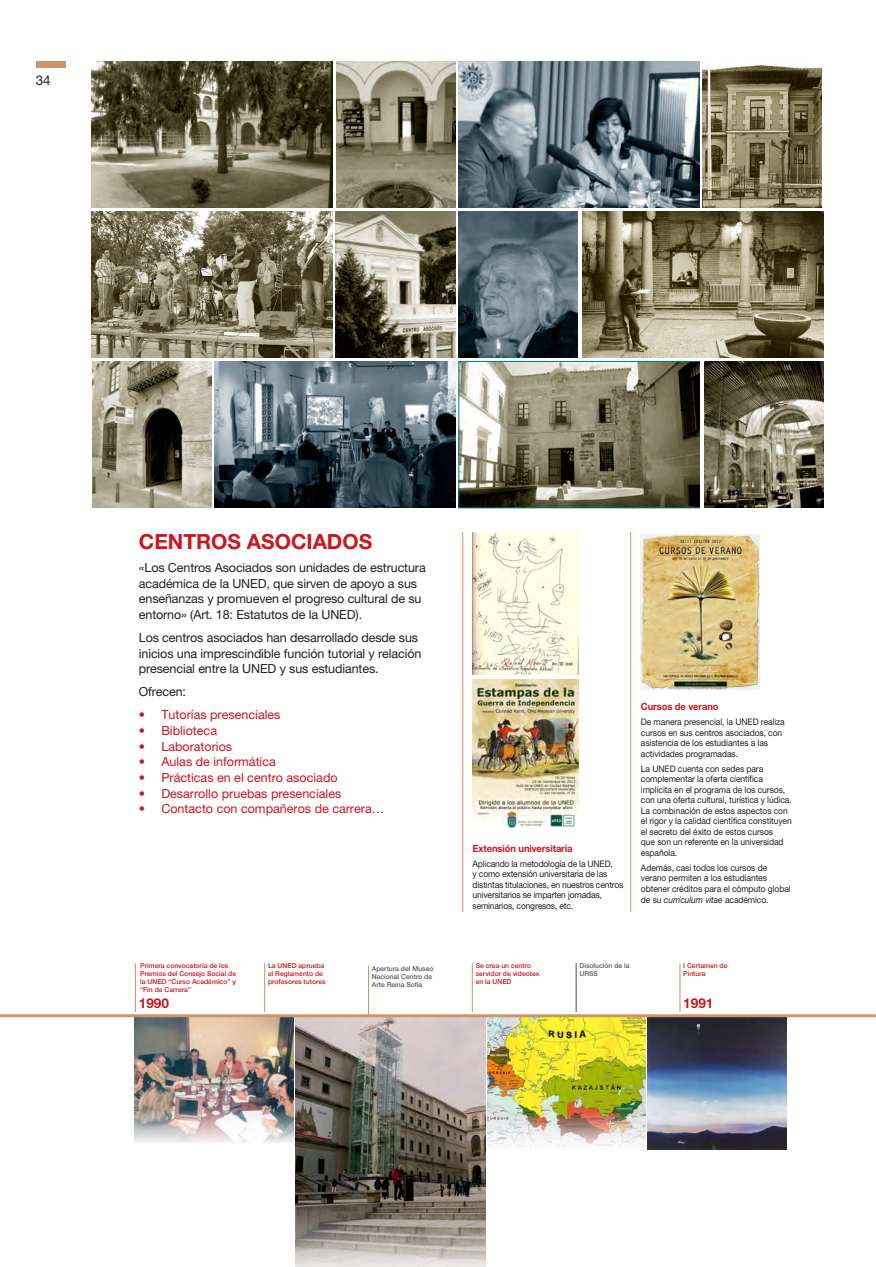
<style>
.page{position:relative;width:876px;height:1267px;background:#fff}
.page>*{position:absolute;margin:0;border:0;box-sizing:border-box;transform-origin:0 0}
.t1{font:700 20.85px "Helvetica Neue";color:#cd151d}
.t2{font:700 13.5px "Helvetica Neue";color:#cd151d}
.t3{font:13.5px "Helvetica Neue";color:#231f20}
.t4{font:12.6px/15.6px "Helvetica Neue";letter-spacing:-.01em;color:#231f20}
.t5{font:12.6px "Helvetica Neue";color:#cd151d}
.t6{font:700 9.9px "Helvetica Neue";letter-spacing:-.01em;color:#cd151d;scale:.95 1}
.t7{font:9px/10.5px "Helvetica Neue";letter-spacing:-.01em;color:#231f20;scale:.95 1}
.t8{font:500 6.75px/7.8px "Helvetica Neue";color:#cd151d}
.t9{font:500 6.75px/7.8px "Helvetica Neue";color:#57585a}
.s1{font-style:italic}
</style>
<div class="page">
<div style="left:36px;top:61px;width:30px;height:7px;background:#ce946d"></div>
<hr style="left:135px;top:963px;width:1px;height:48px;background:#ce946d">
<hr style="left:264px;top:963px;width:1px;height:49px;background:#ce946d">
<hr style="left:462px;top:532px;width:1px;height:380px;background:#ce946d">
<hr style="left:630px;top:532px;width:1px;height:380px;background:#ce946d">
<img style="left:91px;top:211px;width:241px;height:147px">
<img style="left:91px;top:61px;width:241px;height:147px">
<img style="left:458px;top:61px;width:241px;height:147px">
<img style="left:702px;top:64px;width:119px;height:144px">
<img style="left:458px;top:211px;width:119px;height:147px">
<img style="left:215px;top:361px;width:240px;height:147px">
<img style="left:93px;top:361px;width:118px;height:147px">
<img style="left:335px;top:211px;width:120px;height:147px">
<img style="left:582px;top:211px;width:240px;height:147px">
<img style="left:336px;top:61px;width:119px;height:147px">
<img style="left:704px;top:361px;width:118px;height:147px">
<img style="left:460px;top:363px;width:237px;height:143px">
<div style="left:458px;top:361px;width:241px;height:147px;border:1px solid #017893"></div>
<img style="left:472px;top:532px;width:106px;height:142px">
<img style="left:472px;top:679px;width:106px;height:148px">
<img style="left:640px;top:534px;width:119px;height:155px">
<img style="left:295px;top:1017px;width:190px;height:249px">
<img style="left:135px;top:1017px;width:158px;height:126px">
<img style="left:487px;top:1017px;width:158px;height:131px">
<hr style="left:471px;top:963px;width:1px;height:48px;background:#ce946d">
<hr style="left:368px;top:965px;width:1px;height:49px;background:#ce946d">
<hr style="left:575px;top:963px;width:1px;height:48px;background:#57585a">
<img style="left:647px;top:1017px;width:139px;height:132px">
<hr style="left:679px;top:963px;width:1px;height:48px;background:#ce946d">
<hr style="left:0;top:1014px;width:873px;height:3px;background:#ce946d">
<h2 class="t3" style="left:36px;top:72px;width:17px">34</h2>
<p class="t1" style="left:139px;top:528px;width:235px">CENTROS ASOCIADOS</p>
<p class="t4" style="left:139px;top:559px;width:288px">«Los Centros Asociados son unidades de estructura académica de la UNED, que sirven de apoyo a sus enseñanzas y promueven el progreso cultural de su entorno» (Art. 18: Estatutos de la UNED).</p>
<p class="t4" style="left:139px;top:629px;width:284px">Los centros asociados han desarrollado desde sus inicios una imprescindible función tutorial y relación presencial entre la UNED y sus estudiantes.</p>
<p class="t4" style="left:139px;top:684px;width:49px">Ofrecen:</p>
<p class="t5" style="left:139px;top:707px;width:143px">• Tutorías presenciales</p>
<p class="t5" style="left:139px;top:723px;width:80px">• Biblioteca</p>
<p class="t5" style="left:139px;top:738px;width:95px">• Laboratorios</p>
<p class="t5" style="left:139px;top:754px;width:138px">• Aulas de informática</p>
<p class="t5" style="left:139px;top:770px;width:200px">• Prácticas en el centro asociado</p>
<p class="t5" style="left:139px;top:785px;width:204px">• Desarrollo pruebas presenciales</p>
<p class="t5" style="left:139px;top:801px;width:247px">• Contacto con compañeros de carrera…</p>
<p class="t6" style="left:472px;top:841px;width:107px">Extensión universitaria</p>
<p class="t7" style="left:472px;top:858px;width:160px">Aplicando la metodología de la UNED,<br>y como extensión universitaria de las distintas titulaciones, en nuestros centros universitarios se imparten jornadas, seminarios, congresos, etc.</p>
<p class="t6" style="left:640px;top:700px;width:83px">Cursos de verano</p>
<p class="t7" style="left:640px;top:716px;width:153px">De manera presencial, la UNED realiza cursos en sus centros asociados, con asistencia de los estudiantes a las actividades programadas.</p>
<p class="t7" style="left:640px;top:763px;width:160px">La UNED cuenta con sedes para complementar la oferta científica implícita en el programa de los cursos, con una oferta cultural, turística y lúdica.<br>La combinación de estos aspectos con el rigor y la calidad científica constituyen el secreto del éxito de estos cursos<br>que son un referente en la universidad española.</p>
<p class="t7" style="left:640px;top:862px;width:159px">Además, casi todos los cursos de verano permiten a los estudiantes obtener créditos para el cómputo global de su <span class="s1">currículum vitae</span> académico.</p>
<p class="t8" style="left:140px;top:962px;width:97px">Primera convocatoria de los<br>Premios del Consejo Social de la UNED “Curso Académico” y “Fin de Carrera”</p>
<p class="t2" style="left:139px;top:994px;width:32px">1990</p>
<p class="t8" style="left:268px;top:962px;width:59px">La UNED aprueba el Reglamento de profesores tutores</p>
<p class="t9" style="left:371px;top:964px;width:63px">Apertura del Museo<br>Nacional Centro de<br>Arte Reina Sofía</p>
<p class="t9" style="left:579px;top:961px;width:52px">Disolución de la<br>URSS</p>
<p class="t8" style="left:683px;top:961px;width:46px">I Certamen de<br>Pintura</p>
<p class="t2" style="left:683px;top:994px;width:32px">1991</p>
<p class="t8" style="left:475px;top:961px;width:65px">Se crea un centro servidor de videotex en la UNED</p>
</div>
